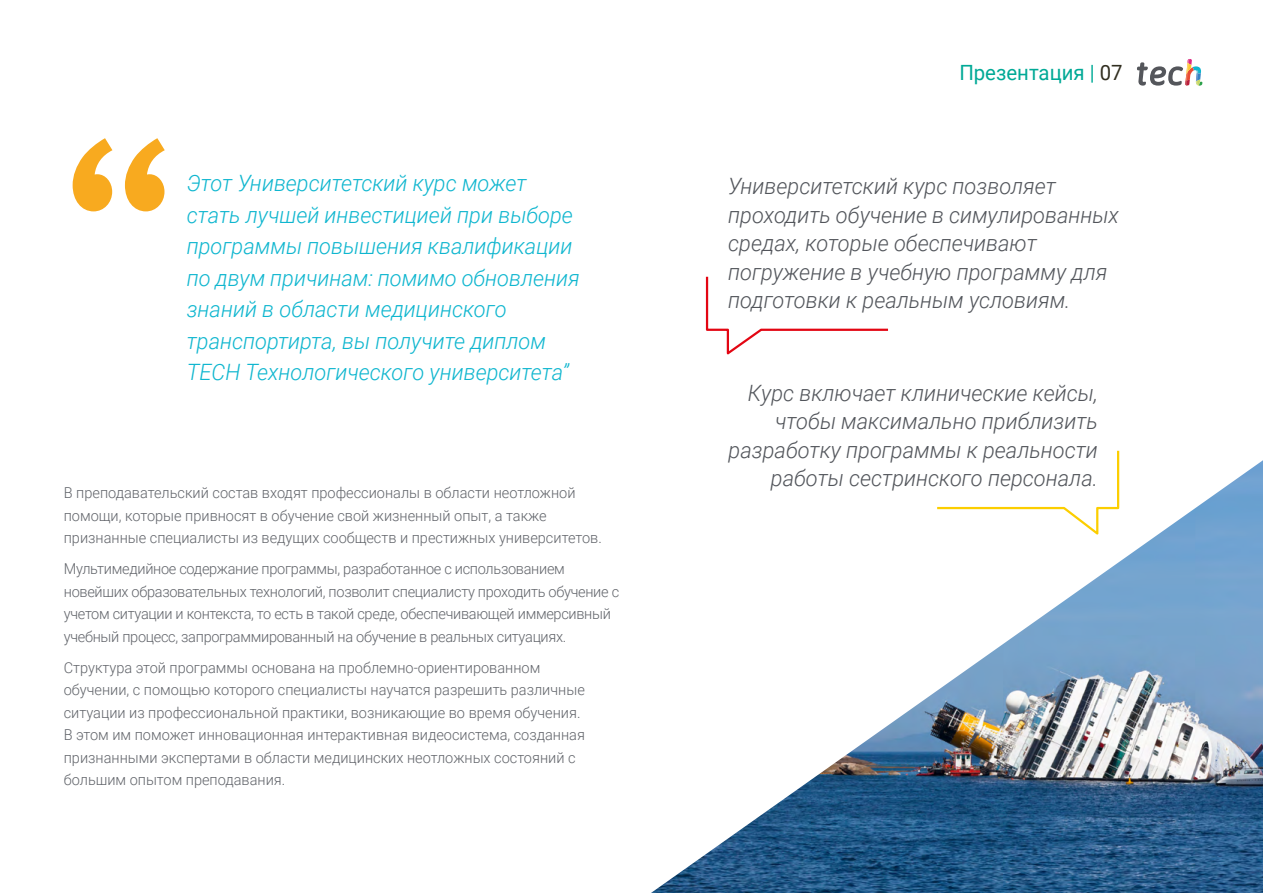
<style>
.page{position:relative;width:1263px;height:893px;background:#fff}
.page>*{position:absolute;margin:0;border:0;box-sizing:border-box;transform-origin:0 0}
.t1{font:italic 300 22.5px/28.5px "Roboto";color:#52555b;text-align:right}
.t2{font:italic 300 22.5px/31.5px "Roboto";color:#0fb6cf}
.t3{font:21px "Roboto";color:#00a996}
.t4{font:300 15px/22.5px "Roboto";color:#61646a}
.t5{font:300 15px/22.5px "Roboto";letter-spacing:-.02em;color:#61646a}
.s1{color:#01aa97}
.s2{color:#312e20}
</style>
<div class="page">
<img style="left:651px;top:460px;width:612px;height:433px">
<svg style="left:73px;top:138px;width:92px;height:73px"></svg>
<svg style="left:935px;top:450px;width:185px;height:88px"></svg>
<svg style="left:705px;top:276px;width:183px;height:79px"></svg>
<svg style="left:1137px;top:59px;width:65px;height:27px"></svg>
<p class="t2" style="left:187px;top:167px;width:395px">Этот Университетский курс может стать лучшей инвестицией при выборе программы повышения квалификации по двум причинам: помимо обновления знаний в области медицинского транспортирта, вы получите диплом TECH Технологического университета”</p>
<p class="t4" style="left:64px;top:481px;width:539px">В преподавательский состав входят профессионалы в области неотложной помощи, которые привносят в обучение свой жизненный опыт, а также признанные специалисты из ведущих сообществ и престижных университетов.</p>
<p class="t5" style="left:64px;top:557px;width:557px">Мультимедийное содержание программы, разработанное с использованием новейших образовательных технологий, позволит специалисту проходить обучение с учетом ситуации и контекста, то есть в такой среде, обеспечивающей иммерсивный учебный процесс, запрограммированный на обучение в реальных ситуациях.</p>
<p class="t4" style="left:64px;top:655px;width:523px">Структура этой программы основана на проблемно-ориентированном обучении, с помощью которого специалисты научатся разрешить различные ситуации из профессиональной практики, возникающие во время обучения.<br>В этом им поможет инновационная интерактивная видеосистема, созданная признанными экспертами в области медицинских неотложных состояний с большим опытом преподавания.</p>
<h2 class="t3" style="left:959px;top:57px;width:165px">Презентация <span class="s1">|</span> <span class="s2">07</span></h2>
<h1 class="t1" style="left:728px;top:171px;width:392px;text-align:left">Университетский курс позволяет проходить обучение в симулированных средах, которые обеспечивают погружение в учебную программу для подготовки к реальным условиям.</h1>
<h1 class="t1" style="left:729px;top:378px;width:371px">Курс включает клинические кейсы, чтобы максимально приблизить разработку программы к реальности работы сестринского персонала.</h1>
</div>
